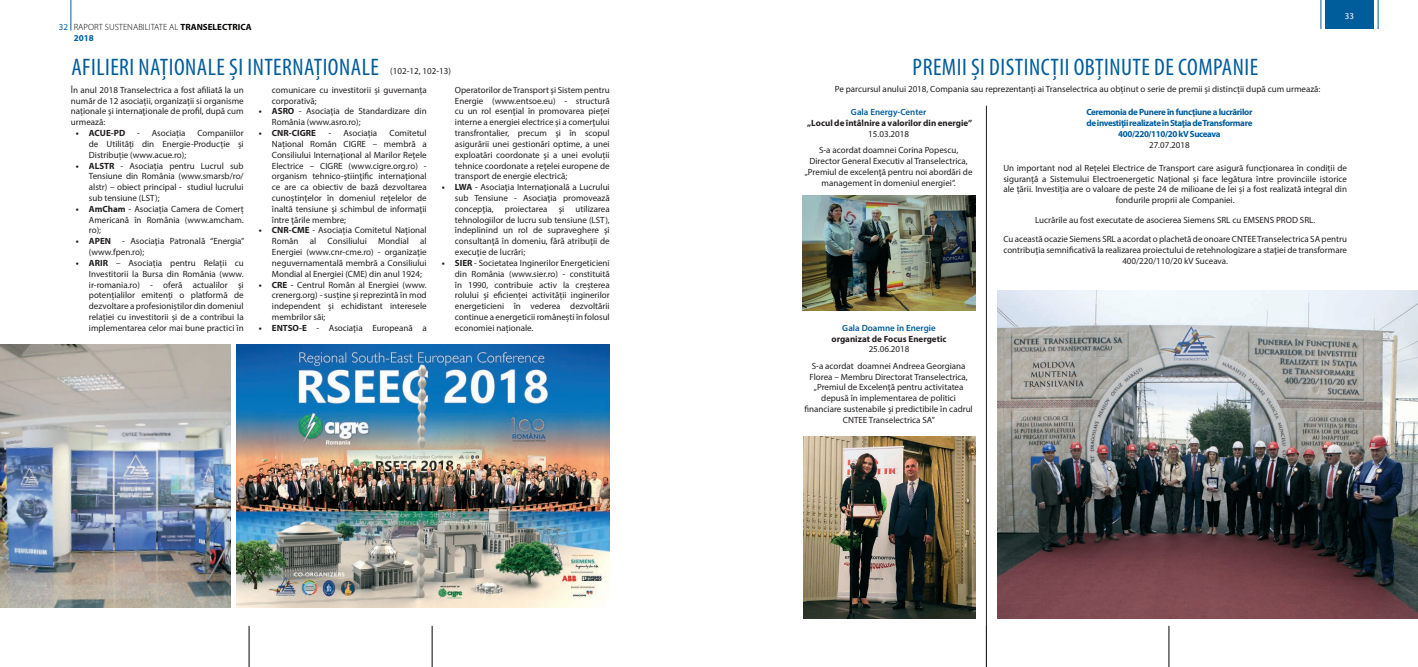
<style>
.page{position:relative;width:1418px;height:667px;background:#fff}
.page>*{position:absolute;margin:0;border:0;box-sizing:border-box;transform-origin:0 0}
.t1{font:condensed 24px "Myriad Pro";letter-spacing:.02em;color:#005d9c}
.t2{font:9px/10.8px "Myriad Pro";color:#231f20;text-align:justify}
.t3{font:700 9px/10.8px "Myriad Pro";letter-spacing:-.04em;color:#005d9c;text-align:center}
.t4{font:700 9px "Myriad Pro";color:#231f20}
.t5{font:300 9px/10.8px "Myriad Pro";color:#040503}
.t6{font:600 9px "Myriad Pro";color:#005d9c}
.t7{font:9px "Myriad Pro";color:#fff}
.s1{font-weight:400;color:#005d9c}
.s2{font-weight:700}
.s3{font-weight:700;color:#005d9c}
</style>
<div class="page">
<hr style="left:70px;top:0;width:1px;height:31px;background:#005d9c">
<hr style="left:1168px;top:625px;width:1px;height:41px;background:#040503">
<svg style="left:1320px;top:0;width:1px;height:29px"></svg>
<svg style="left:1377px;top:0;width:1px;height:29px"></svg>
<hr style="left:248px;top:625px;width:1px;height:41px;background:#040503">
<hr style="left:431px;top:625px;width:1px;height:41px;background:#040503">
<div style="left:1325px;top:0;width:48px;height:28px;background:#005d9c"></div>
<img style="left:237px;top:344px;width:372px;height:263px">
<img style="left:0;top:344px;width:230px;height:263px">
<img style="left:803px;top:436px;width:172px;height:181px">
<img style="left:802px;top:195px;width:173px;height:115px">
<img style="left:997px;top:290px;width:420px;height:327px">
<hr style="left:985px;top:106px;width:1px;height:560px;background:#231f20">
<p class="t5" style="left:74px;top:22px;width:179px;text-indent:-15px"><span class="s1">32</span> RAPORT SUSTENABILITATE AL <span class="s2">TRANSELECTRICA<br></span><span class="s3">2018</span></p>
<h1 class="t1" style="left:71px;top:52px;width:309px">AFILIERI NAȚIONALE ȘI INTERNAȚIONALE</h1>
<p class="t2" style="left:71px;top:84px;width:174px">În anul 2018 Transelectrica a fost afiliată la un număr de 12 asociații, organizații si organisme naționale şi internaţionale de profil, după cum urmează:</p>
<p class="t4" style="left:76px;top:127px;width:45px">• ACUE-PD</p>
<p class="t2" style="left:137px;top:127px;width:50px">- Asociația</p>
<p class="t2" style="left:390px;top:66px;width:62px">(102-12, 102-13)</p>
<p class="t2" style="left:455px;top:84px;width:156px">Operatorilor de Transport şi Sistem pentru Energie (www.entsoe.eu) - structură cu un rol esenţial în promovarea pieţei interne a energiei electrice și a comerţului transfrontalier, precum şi în scopul asigurării unei gestionări optime, a unei exploatări coordonate şi a unei evoluții tehnice coordonate a reţelei europene de transport de energie electrică;</p>
<p class="t2" style="left:455px;top:181px;width:156px;text-indent:-13px"><span class="s2">• LWA</span> - Asociaţia Internaţională a Lucrului sub Tensiune - Asociaţia promovează concepţia, proiectarea şi utilizarea tehnologiilor de lucru sub tensiune (LST), îndeplinind un rol de supraveghere şi consultanţă în domeniu, fără atribuţii de execuţie de lucrări;</p>
<p class="t2" style="left:455px;top:257px;width:156px;text-indent:-13px"><span class="s2">• SIER</span> - Societatea Inginerilor Energeticieni din România (www.sier.ro) - constituită în 1990, contribuie activ la creșterea rolului și eficienței activității inginerilor energeticieni în vederea dezvoltării continue a energeticii românești în folosul economiei naționale.</p>
<p class="t2" style="left:272px;top:84px;width:156px">comunicare cu investitorii și guvernanța corporativă;</p>
<p class="t2" style="left:272px;top:106px;width:156px;text-indent:-13px"><span class="s2">• ASRO</span> - Asociaţia de Standardizare din<br>România (www.asro.ro);</p>
<p class="t4" style="left:259px;top:127px;width:58px">• CNR-CIGRE</p>
<p class="t2" style="left:328px;top:127px;width:50px">- Asociația</p>
<p class="t2" style="left:89px;top:127px;width:156px;text-indent:109px">Companiilor de Utilități din Energie-Producție și Distribuție (www.acue.ro);</p>
<p class="t2" style="left:89px;top:160px;width:156px;text-indent:-13px"><span class="s2">• ALSTR</span> - Asociația pentru Lucrul sub Tensiune din România (www.smarsb/ro/ alstr) – obiect principal - studiul lucrului sub tensiune (LST);</p>
<p class="t2" style="left:89px;top:203px;width:156px;text-indent:-13px"><span class="s2">• AmCham</span> - Asociația Camera de Comerț Americană în România (www.amcham. ro);</p>
<p class="t4" style="left:76px;top:235px;width:20px">• APEN</p>
<p class="t2" style="left:272px;top:127px;width:156px;text-indent:118px">Comitetul Național Român CIGRE – membră a Consiliului Internaţional al Marilor Reţele Electrice – CIGRE (www.cigre.org.ro) - organism tehnico-ştiinţific internaţional ce are ca obiectiv de bază dezvoltarea cunoștinţelor în domeniul reţelelor de înaltă tensiune şi schimbul de informaţii între ţările membre;</p>
<p class="t2" style="left:272px;top:225px;width:156px;text-indent:-13px"><span class="s2">• CNR-CME</span> - Asociația Comitetul Național<br>Român</p>
<p class="t2" style="left:89px;top:235px;width:157px;text-indent:33px">- Asociaţia Patronală “Energia” (www.fpen.ro);</p>
<p class="t2" style="left:89px;top:257px;width:156px;text-indent:-13px"><span class="s2">• ARIR</span> – Asociația pentru Relații cu Investitorii la Bursa din România (www. ir-romania.ro) - oferă actualilor și potențialilor emitenți o platformă de dezvoltare a profesioniștilor din domeniul relației cu investitorii și de a contribui la implementarea celor mai bune practici în</p>
<p class="t2" style="left:272px;top:235px;width:156px;text-indent:148px">al Energiei (www.cnr-cme.ro) - organizaţie neguvernamentală membră a Consiliului Mondial al Energiei (CME) din anul 1924;</p>
<p class="t2" style="left:272px;top:279px;width:156px;text-indent:-13px"><span class="s2">• CRE</span> - Centrul Român al Energiei (www. crenerg.org) - susține și reprezintă în mod independent și echidistant interesele membrilor săi;</p>
<p class="t2" style="left:259px;top:322px;width:169px"><span class="s2">• ENTSO-E</span> - Asociaţia Europeană a</p>
<p class="t2" style="left:310px;top:235px;width:8px">al</p>
<p class="t2" style="left:328px;top:235px;width:41px">Consiliului</p>
<p class="t2" style="left:378px;top:235px;width:32px">Mondial</p>
<h1 class="t1" style="left:912px;top:52px;width:347px">PREMII ȘI DISTINCȚII OBȚINUTE DE COMPANIE</h1>
<p class="t2" style="left:834px;top:84px;width:487px">Pe parcursul anului 2018, Compania sau reprezentanți ai Transelectrica au obținut o serie de premii și distincții după cum urmează:</p>
<p class="t7" style="left:1344px;top:11px;width:11px">33</p>
<p class="t6" style="left:851px;top:106px;width:77px">Gala Energy-Center</p>
<p class="t4" style="left:807px;top:117px;width:167px">„Locul de întâlnire a valorilor din energie”</p>
<p class="t2" style="left:819px;top:125px;width:141px;line-height:16.5px;text-align:center">15.03.2018<br>S-a acordat doamnei Corina Popescu,</p>
<p class="t2" style="left:804px;top:155px;width:169px;text-align:center">Director General Executiv al Transelectrica, „Premiul de excelenţă pentru noi abordări de management în domeniul energiei”.</p>
<p class="t6" style="left:842px;top:322px;width:95px">Gala Doamne în Energie</p>
<p class="t4" style="left:831px;top:332px;width:117px">organizat de Focus Energetic</p>
<p class="t2" style="left:811px;top:341px;width:155px;line-height:16.4px;text-align:center">25.06.2018<br>S-a acordat doamnei Andreea Georgiana</p>
<p class="t2" style="left:804px;top:371px;width:170px;text-align:center">Florea – Membru Directorat Transelectrica, „Premiul de Excelenţă pentru activitatea depusă în implementarea de politici financiare sustenabile şi predictibile în cadrul CNTEE Transelectrica SA”</p>
<p class="t3" style="left:1086px;top:106px;width:167px">Ceremonia de Punere în funcţiune a lucrărilor de investiţii realizate în Staţia de Transformare<br>400/220/110/20 kV Suceava</p>
<p class="t2" style="left:1149px;top:139px;width:42px">27.07.2018</p>
<p class="t2" style="left:1003px;top:162px;width:345px;text-align:center">Un important nod al Rețelei Electrice de Transport care asigură funcționarea în condiții de siguranță a Sistemului Electroenergetic Național și face legătura între provinciile istorice ale țării. Investiția are o valoare de peste 24 de milioane de lei și a fost realizată integral din fondurile proprii ale Companiei.</p>
<p class="t2" style="left:1003px;top:210px;width:345px;line-height:19.3px;text-align:center">Lucrările au fost executate de asocierea Siemens SRL cu EMSENS PROD SRL.<br>Cu această ocazie Siemens SRL a acordat o plachetă de onoare CNTEE Transelectrica SA pentru</p>
<p class="t2" style="left:1003px;top:244px;width:345px;text-align:center">contribuţia semnificativă la realizarea proiectului de retehnologizare a staţiei de transformare<br>400/220/110/20 kV Suceava.</p>
</div>
